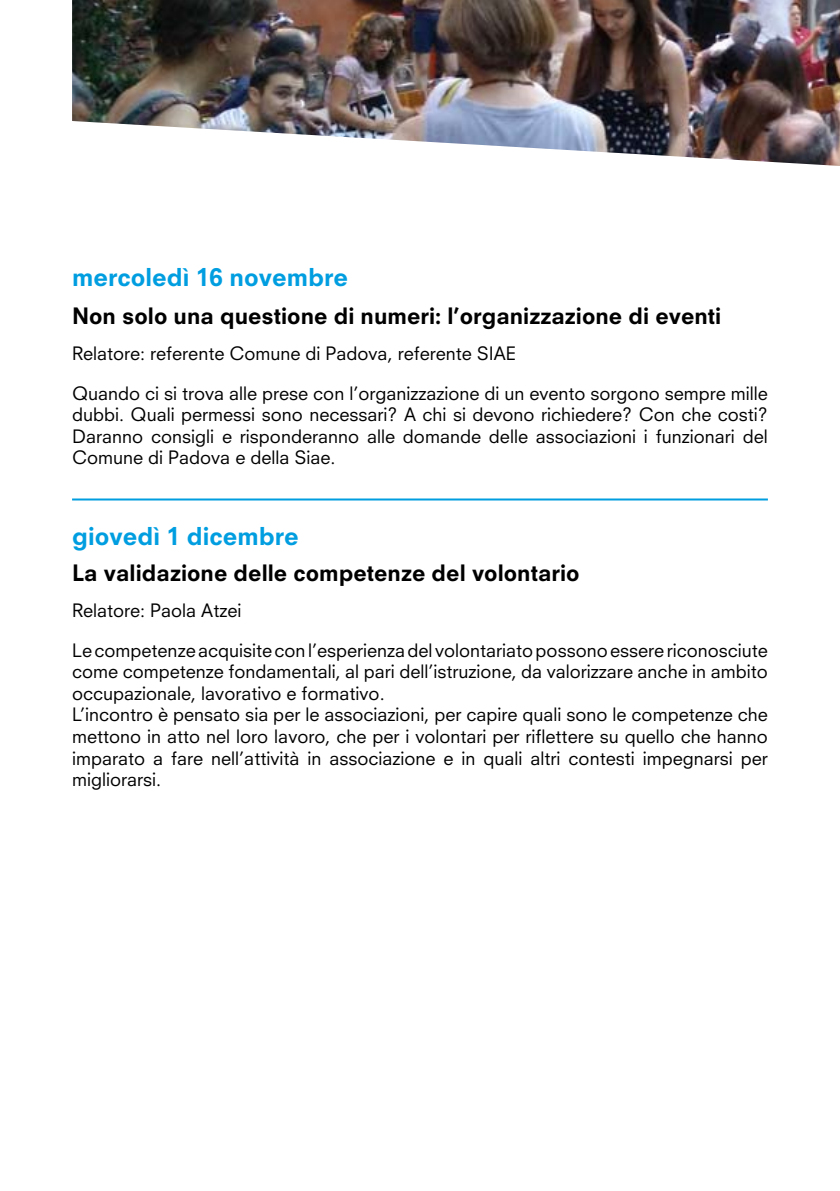
<style>
.page{position:relative;width:840px;height:1191px;background:#fff}
.page>*{position:absolute;margin:0;border:0;box-sizing:border-box;transform-origin:0 0}
.t1{font:800 24px "Neuzeit SLT Std";color:#009ee0}
.t2{font:800 22px "Neuzeit SLT Std";color:#000}
.t3{font:18px/21.6px "Neuzeit SLT Std";color:#000}
</style>
<div class="page">
<hr style="left:72px;top:498px;width:695px;height:2px;background:#009ee0">
<img style="left:72px;top:0;width:767px;height:166px">
<h1 class="t1" style="left:72px;top:262px;width:277px">mercoledì 16 novembre</h1>
<p class="t2" style="left:72px;top:302px;width:650px">Non solo una questione di numeri: l’organizzazione di eventi</p>
<p class="t3" style="left:72px;top:333px;width:696px;line-height:39.6px">Relatore: referente Comune di Padova, referente SIAE<br>Quando ci si trova alle prese con l’organizzazione di un evento sorgono sempre mille</p>
<p class="t3" style="left:72px;top:404px;width:697px;text-align:justify">dubbi. Quali permessi sono necessari? A chi si devono richiedere? Con che costi?<br>Daranno consigli e risponderanno alle domande delle associazioni i funzionari del Comune di Padova e della Siae.</p>
<h1 class="t1" style="left:72px;top:521px;width:228px">giovedì 1 dicembre</h1>
<p class="t2" style="left:72px;top:559px;width:508px">La validazione delle competenze del volontario</p>
<p class="t3" style="left:72px;top:590px;width:697px;line-height:39.6px">Relatore: Paola Atzei<br>Le competenze acquisite con l’esperienza del volontariato possono essere riconosciute</p>
<p class="t3" style="left:72px;top:660px;width:697px">come competenze fondamentali, al pari dell’istruzione, da valorizzare anche in ambito occupazionale, lavorativo e formativo.<br>L’incontro è pensato sia per le associazioni, per capire quali sono le competenze che mettono in atto nel loro lavoro, che per i volontari per riflettere su quello che hanno imparato a fare nell’attività in associazione e in quali altri contesti impegnarsi per migliorarsi.</p>
</div>
